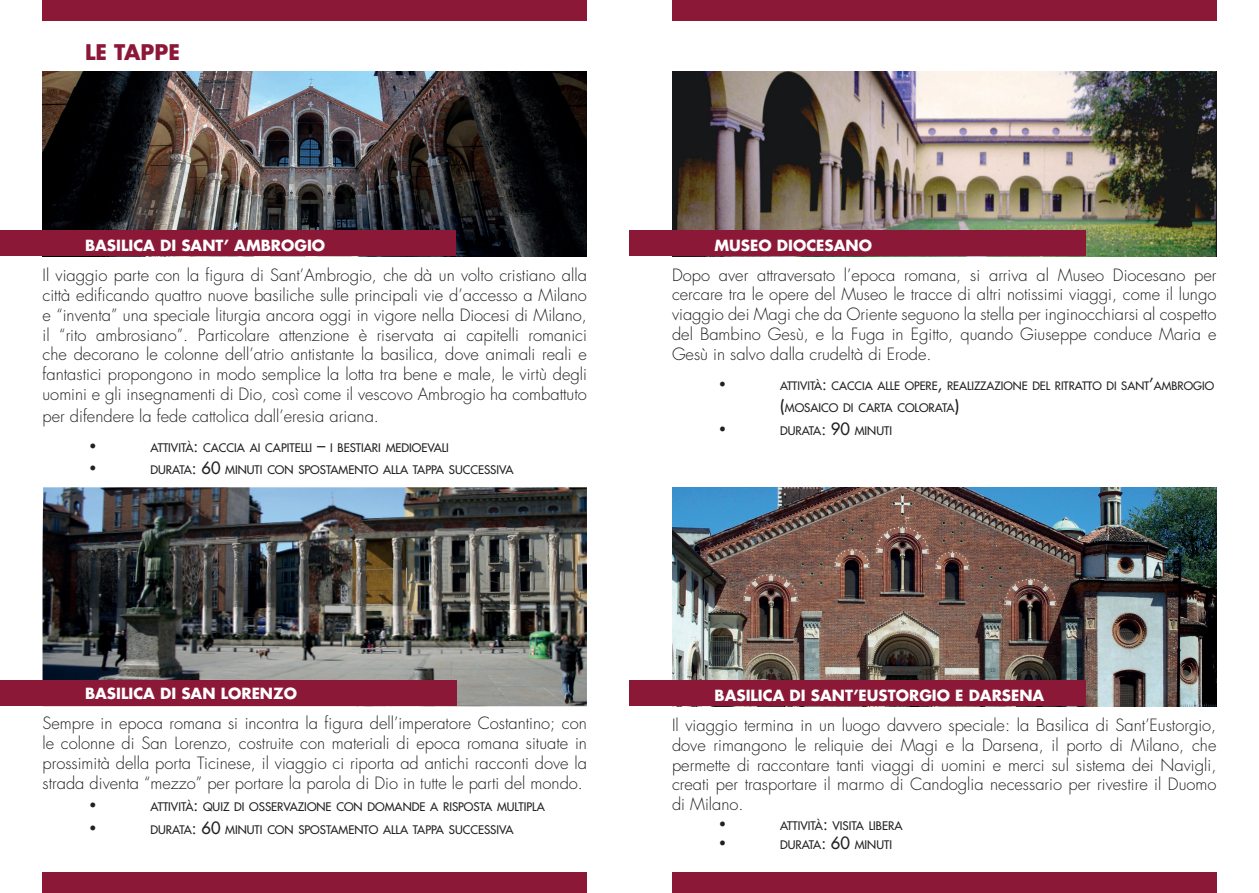
<style>
.page{position:relative;width:1259px;height:893px;background:#fff}
.page>*{position:absolute;margin:0;border:0;box-sizing:border-box;transform-origin:0 0}
.t1{font:700 21px "Futura Std";color:#8c1838}
.t2{font:300 16.5px/19.8px "Futura Std";color:#231f20;text-align:justify}
.t3{font:16.5px "Wingdings";color:#231f20}
.t4{font:16.2px "Wingdings";color:#231f20}
.t5{font:700 15px "Futura Std";color:#fff}
.t6{font:500 11.55px "Futura Std";color:#231f20}
.t7{font:500 11.4px "Futura Std";color:#231f20}
.s1{font-size:16.5px}
.s2{font-size:16.2px}
</style>
<div class="page">
<div style="left:43px;top:0;width:544px;height:21px;background:#8c1838"></div>
<div style="left:672px;top:0;width:544px;height:21px;background:#8c1838"></div>
<div style="left:43px;top:872px;width:544px;height:21px;background:#8c1838"></div>
<div style="left:672px;top:872px;width:544px;height:21px;background:#8c1838"></div>
<img style="left:672px;top:72px;width:544px;height:184px">
<img style="left:43px;top:487px;width:544px;height:219px">
<img style="left:43px;top:72px;width:544px;height:184px">
<div style="left:0;top:231px;width:455px;height:25px;background:#8c1838"></div>
<div style="left:629px;top:231px;width:456px;height:25px;background:#8c1838"></div>
<div style="left:0;top:681px;width:456px;height:25px;background:#8c1838"></div>
<img style="left:672px;top:487px;width:544px;height:219px">
<div style="left:629px;top:681px;width:456px;height:25px;background:#8c1838"></div>
<p class="t1" style="left:85px;top:38px;width:96px">LE TAPPE</p>
<p class="t5" style="left:85px;top:236px;width:242px">BASILICA DI SANT’ AMBROGIO</p>
<p class="t2" style="left:43px;top:266px;width:546px">Il viaggio parte con la figura di Sant’Ambrogio, che dà un volto cristiano alla città edificando quattro nuove basiliche sulle principali vie d’accesso a Milano e “inventa” una speciale liturgia ancora oggi in vigore nella Diocesi di Milano, il “rito ambrosiano”. Particolare attenzione è riservata ai capitelli romanici che decorano le colonne dell’atrio antistante la basilica, dove animali reali e fantastici propongono in modo semplice la lotta tra bene e male, le virtù degli uomini e gli insegnamenti di Dio, così come il vescovo Ambrogio ha combattuto</p>
<p class="t2" style="left:43px;top:406px;width:338px">per difendere la fede cattolica dall’eresia ariana.</p>
<p class="t3" style="left:89px;top:437px;width:9px">•</p>
<p class="t6" style="left:151px;top:440px;width:300px">ATTIVITÀ<span class="s1">:</span> CACCIA AI CAPITELLI <span class="s1">–</span> I BESTIARI MEDIOEVALI</p>
<p class="t3" style="left:89px;top:459px;width:9px">•</p>
<p class="t6" style="left:151px;top:463px;width:364px">DURATA<span class="s1">: 60</span> MINUTI CON SPOSTAMENTO ALLA TAPPA SUCCESSIVA</p>
<p class="t5" style="left:85px;top:684px;width:213px">BASILICA DI SAN LORENZO</p>
<p class="t2" style="left:43px;top:714px;width:546px">Sempre in epoca romana si incontra la figura dell’imperatore Costantino; con le colonne di San Lorenzo, costruite con materiali di epoca romana situate in prossimità della porta Ticinese, il viaggio ci riporta ad antichi racconti dove la strada diventa “mezzo” per portare la parola di Dio in tutte le parti del mondo.</p>
<p class="t3" style="left:89px;top:796px;width:9px">•</p>
<p class="t6" style="left:151px;top:800px;width:396px">ATTIVITÀ<span class="s1">:</span> QUIZ DI OSSERVAZIONE CON DOMANDE A RISPOSTA MULTIPLA</p>
<p class="t3" style="left:89px;top:819px;width:9px">•</p>
<p class="t6" style="left:151px;top:822px;width:364px">DURATA<span class="s1">: 60</span> MINUTI CON SPOSTAMENTO ALLA TAPPA SUCCESSIVA</p>
<p class="t5" style="left:714px;top:235px;width:159px">MUSEO DIOCESANO</p>
<p class="t2" style="left:672px;top:265px;width:546px">Dopo aver attraversato l’epoca romana, si arriva al Museo Diocesano per cercare tra le opere del Museo le tracce di altri notissimi viaggi, come il lungo viaggio dei Magi che da Oriente seguono la stella per inginocchiarsi al cospetto del Bambino Gesù, e la Fuga in Egitto, quando Giuseppe conduce Maria e Gesù in salvo dalla crudeltà di Erode.</p>
<p class="t4" style="left:719px;top:375px;width:9px">•</p>
<p class="t7" style="left:780px;top:378px;width:435px">ATTIVITÀ<span class="s2">:</span> CACCIA ALLE OPERE<span class="s2">,</span> REALIZZAZIONE DEL RITRATTO DI SANT<span class="s2">’</span>AMBROGIO</p>
<p class="t6" style="left:780px;top:401px;width:181px"><span class="s1">(</span>MOSAICO DI CARTA COLORATA<span class="s1">)</span></p>
<p class="t3" style="left:719px;top:420px;width:9px">•</p>
<p class="t6" style="left:780px;top:423px;width:113px">DURATA<span class="s1">: 90</span> MINUTI</p>
<p class="t5" style="left:714px;top:685px;width:331px">BASILICA DI SANT’EUSTORGIO E DARSENA</p>
<p class="t2" style="left:672px;top:715px;width:546px">Il viaggio termina in un luogo davvero speciale: la Basilica di Sant’Eustorgio, dove rimangono le reliquie dei Magi e la Darsena, il porto di Milano, che permette di raccontare tanti viaggi di uomini e merci sul sistema dei Navigli, creati per trasportare il marmo di Candoglia necessario per rivestire il Duomo di Milano.</p>
<p class="t3" style="left:719px;top:815px;width:9px">•</p>
<p class="t6" style="left:780px;top:818px;width:124px">ATTIVITÀ<span class="s1">:</span> VISITA LIBERA</p>
<p class="t3" style="left:719px;top:834px;width:9px">•</p>
<p class="t6" style="left:780px;top:838px;width:113px">DURATA<span class="s1">: 60</span> MINUTI</p>
</div>
